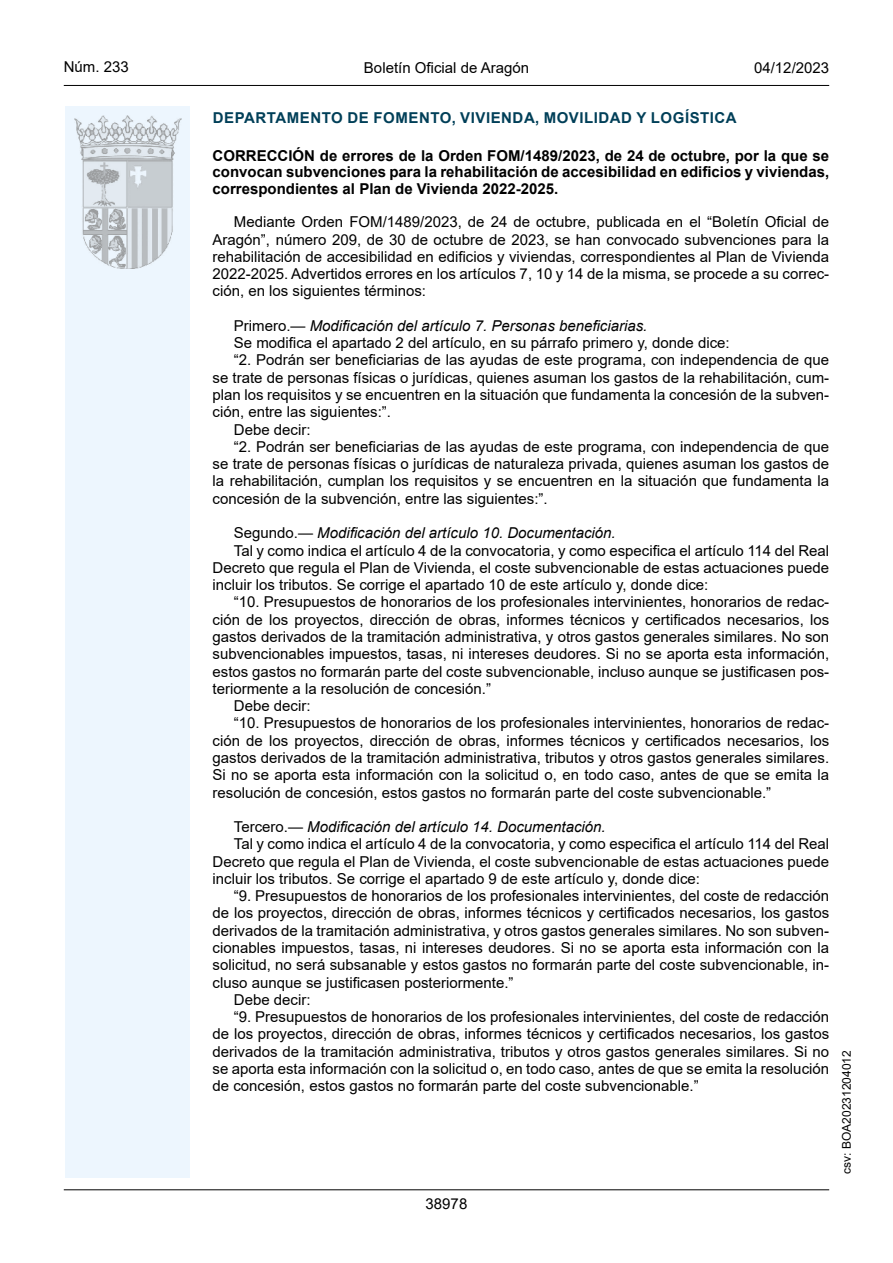
<style>
.page{position:relative;width:893px;height:1263px;background:#fff}
.page>*{position:absolute;margin:0;border:0;box-sizing:border-box;transform-origin:0 0}
.inicio_de_parrafo{font:15px/17.2px "Arial";color:#000;text-align:justify}
.Titulo_text{font:15px/16.5px "Arial Bold MT2";color:#000;text-align:justify}
.inicio_de_parrafo-2{font:italic 15px "Arial";color:#000}
.emisor_text{font:15px "Arial Bold MT2";letter-spacing:.035em;color:#003f58}
.estilo_head-c{font:15px "Arial";color:#000}
.estilo_head-d{font:15px "Arial MT2";color:#000}
.estilo_head-i{font:15px "Arial MT2";color:#000}
.numero_pagina{font:15px "Arial MT2";color:#000}
.estilo_head-i-2{font:12px "Arial MT2";color:#000}
.s1{font-family:"Arial";font-weight:700}
.s2{font-style:normal}
</style>
<div class="page">
<div style="left:65px;top:106px;width:125px;height:1072px;background:#edf6fe"></div>
<img style="left:75px;top:115px;width:106px;height:153px">
<hr style="left:64px;top:85px;width:765px;height:1px;background:#000">
<hr style="left:64px;top:1189px;width:765px;height:1px;background:#000">
<p class="estilo_head-i" style="left:64px;top:57px;width:67px">Núm. 233</p>
<p class="estilo_head-c" style="left:364px;top:57px;width:167px">Boletín Oficial de Aragón</p>
<p class="estilo_head-d" style="left:754px;top:57px;width:77px">04/12/2023</p>
<h5 class="emisor_text" style="left:213px;top:107px;width:525px">DEPARTAMENTO DE FOMENTO, VIVIENDA, MOVILIDAD Y LOGÍSTICA</h5>
<p class="Titulo_text" style="left:213px;top:147px;width:618px">CORRECCIÓN de errores de la Orden FOM/1489/2023, de 24 de octubre, por la que se <span class="s1">convocan subvenciones para la rehabilitación de accesibilidad en edificios y viviendas, </span>correspondientes al Plan de Vivienda 2022-2025.</p>
<p class="inicio_de_parrafo" style="left:213px;top:213px;width:618px;text-indent:21px">Mediante Orden FOM/1489/2023, de 24 de octubre, publicada en el “Boletín Oficial de Aragón”, número 209, de 30 de octubre de 2023, se han convocado subvenciones para la rehabilitación de accesibilidad en edificios y viviendas, correspondientes al Plan de Vivienda 2022-2025. Advertidos errores en los artículos 7, 10 y 14 de la misma, se procede a su correc&shy;ción, en los siguientes términos:</p>
<p class="inicio_de_parrafo-2" style="left:234px;top:316px;width:415px"><span class="s2">Primero.—</span> Modificación del artículo 7. Personas beneficiarias.</p>
<p class="inicio_de_parrafo" style="left:234px;top:334px;width:497px">Se modifica el apartado 2 del artículo, en su párrafo primero y, donde dice:</p>
<p class="inicio_de_parrafo" style="left:213px;top:351px;width:618px;text-indent:21px">“2. Podrán ser beneficiarias de las ayudas de este programa, con independencia de que se trate de personas físicas o jurídicas, quienes asuman los gastos de la rehabilitación, cum&shy;plan los requisitos y se encuentren en la situación que fundamenta la concesión de la subven&shy;ción, entre las siguientes:”.</p>
<p class="inicio_de_parrafo" style="left:234px;top:421px;width:78px">Debe decir:</p>
<p class="inicio_de_parrafo" style="left:213px;top:438px;width:618px;text-indent:21px">“2. Podrán ser beneficiarias de las ayudas de este programa, con independencia de que se trate de personas físicas o jurídicas de naturaleza privada, quienes asuman los gastos de la rehabilitación, cumplan los requisitos y se encuentren en la situación que fundamenta la concesión de la subvención, entre las siguientes:”.</p>
<p class="inicio_de_parrafo-2" style="left:234px;top:523px;width:383px"><span class="s2">Segundo.—</span> Modificación del artículo 10. Documentación.</p>
<p class="inicio_de_parrafo" style="left:213px;top:542px;width:618px;text-indent:21px">Tal y como indica el artículo 4 de la convocatoria, y como especifica el artículo 114 del Real Decreto que regula el Plan de Vivienda, el coste subvencionable de estas actuaciones puede incluir los tributos. Se corrige el apartado 10 de este artículo y, donde dice:</p>
<p class="inicio_de_parrafo" style="left:213px;top:593px;width:618px;text-indent:21px">“10. Presupuestos de honorarios de los profesionales intervinientes, honorarios de redac&shy;ción de los proyectos, dirección de obras, informes técnicos y certificados necesarios, los gastos derivados de la tramitación administrativa, y otros gastos generales similares. No son subvencionables impuestos, tasas, ni intereses deudores. Si no se aporta esta información, estos gastos no formarán parte del coste subvencionable, incluso aunque se justificasen pos&shy;teriormente a la resolución de concesión.”</p>
<p class="inicio_de_parrafo" style="left:234px;top:697px;width:78px">Debe decir:</p>
<p class="inicio_de_parrafo" style="left:213px;top:714px;width:618px;text-indent:21px">“10. Presupuestos de honorarios de los profesionales intervinientes, honorarios de redac&shy;ción de los proyectos, dirección de obras, informes técnicos y certificados necesarios, los gastos derivados de la tramitación administrativa, tributos y otros gastos generales similares.<br>Si no se aporta esta información con la solicitud o, en todo caso, antes de que se emita la resolución de concesión, estos gastos no formarán parte del coste subvencionable.”</p>
<p class="inicio_de_parrafo-2" style="left:234px;top:817px;width:373px"><span class="s2">Tercero.—</span> Modificación del artículo 14. Documentación.</p>
<p class="inicio_de_parrafo" style="left:213px;top:835px;width:618px;text-indent:21px">Tal y como indica el artículo 4 de la convocatoria, y como especifica el artículo 114 del Real Decreto que regula el Plan de Vivienda, el coste subvencionable de estas actuaciones puede incluir los tributos. Se corrige el apartado 9 de este artículo y, donde dice:</p>
<p class="inicio_de_parrafo" style="left:213px;top:887px;width:618px;text-indent:21px">“9. Presupuestos de honorarios de los profesionales intervinientes, del coste de redacción de los proyectos, dirección de obras, informes técnicos y certificados necesarios, los gastos derivados de la tramitación administrativa, y otros gastos generales similares. No son subven&shy;cionables impuestos, tasas, ni intereses deudores. Si no se aporta esta información con la solicitud, no será subsanable y estos gastos no formarán parte del coste subvencionable, in&shy;cluso aunque se justificasen posteriormente.”</p>
<p class="inicio_de_parrafo" style="left:234px;top:991px;width:78px">Debe decir:</p>
<p class="inicio_de_parrafo" style="left:213px;top:1008px;width:618px;text-indent:21px">“9. Presupuestos de honorarios de los profesionales intervinientes, del coste de redacción de los proyectos, dirección de obras, informes técnicos y certificados necesarios, los gastos derivados de la tramitación administrativa, tributos y otros gastos generales similares. Si no se aporta esta información con la solicitud o, en todo caso, antes de que se emita la resolución de concesión, estos gastos no formarán parte del coste subvencionable.”</p>
<p class="numero_pagina" style="left:426px;top:1193px;width:43px">38978</p>
<p class="estilo_head-i-2" style="left:838px;top:1174px;width:125px;rotate:-90deg">csv: BOA20231204012</p>
</div>
